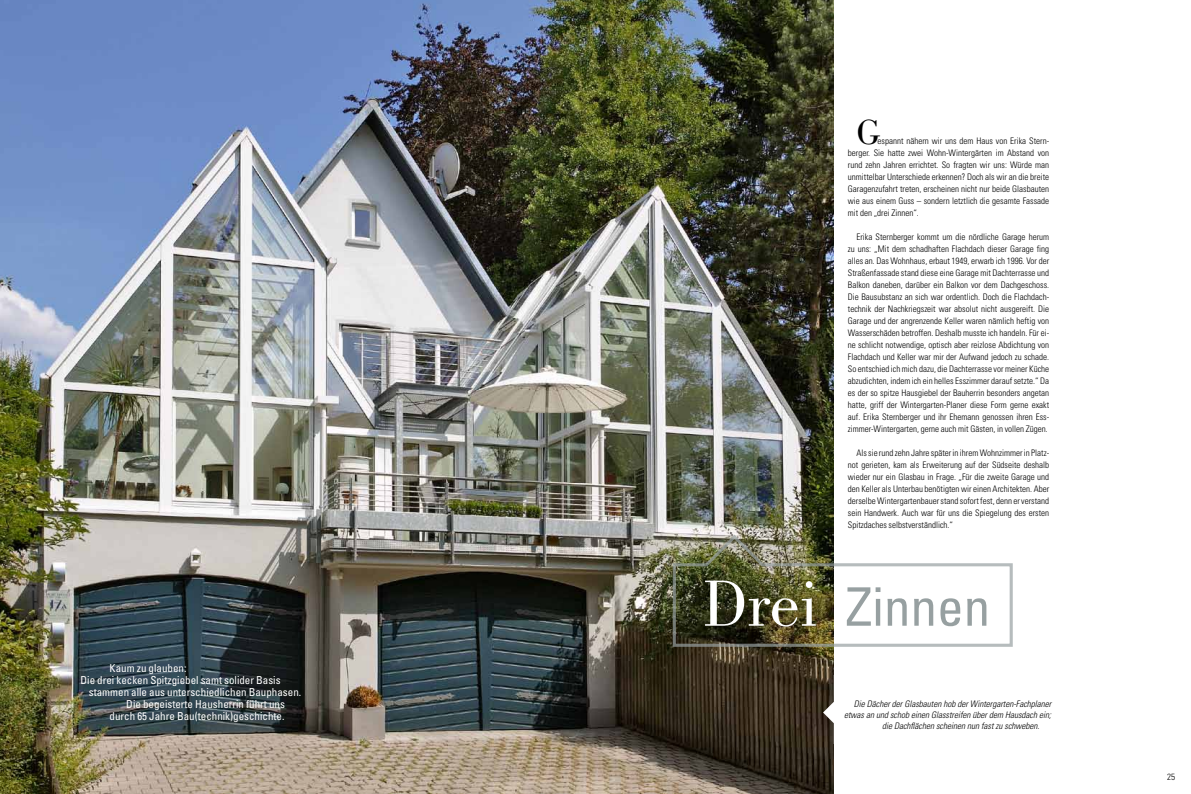
<style>
.page{position:relative;width:1191px;height:794px;background:#fff}
.page>*{position:absolute;margin:0;border:0;box-sizing:border-box;transform-origin:0 0}
.t1{font:condensed 53.1px "Univers";color:#97a0a1}
.t2{font:36px "Bodoni";color:#000}
.t3{font:condensed 11px "Univers";color:#fff}
.t4{font:300 condensed 9px/12px "Univers";color:#000;text-align:justify}
.t5{font:italic 300 condensed 9px "Univers";color:#000}
.s1{font-family:"Bodoni";font-stretch:normal;font-size:67.5px;color:#fff}
</style>
<div class="page">
<img style="left:0;top:0;width:833px;height:794px">
<img style="left:672px;top:533px;width:341px;height:115px">
<svg style="left:823px;top:675px;width:11px;height:69px"></svg>
<h2 class="t2" style="left:856px;top:112px;width:26px">G</h2>
<p class="t4" style="left:848px;top:135px;width:203px;text-indent:29px">espannt nähern wir uns dem Haus von Erika Stern&shy;berger. Sie hatte zwei Wohn-Wintergärten im Abstand von rund zehn Jahren errichtet. So fragten wir uns: Würde man unmittelbar Unterschiede erkennen? Doch als wir an die breite Garagenzufahrt treten, erscheinen nicht nur beide Glasbauten wie aus einem Guss – sondern letztlich die gesamte Fassade mit den „drei Zinnen“.</p>
<p class="t4" style="left:848px;top:231px;width:203px;text-indent:9px">Erika Sternberger kommt um die nördliche Garage herum zu uns: „Mit dem schadhaften Flachdach dieser Garage fing alles an. Das Wohnhaus, erbaut 1949, erwarb ich 1996. Vor der Straßenfassade stand diese eine Garage mit Dachterrasse und Balkon daneben, darüber ein Balkon vor dem Dachgeschoss.<br>Die Bausubstanz an sich war ordentlich. Doch die Flachdach&shy;technik der Nachkriegszeit war absolut nicht ausgereift. Die Garage und der angrenzende Keller waren nämlich heftig von Wasserschäden betroffen. Deshalb musste ich handeln. Für ei&shy;ne schlicht notwendige, optisch aber reizlose Abdichtung von Flachdach und Keller war mir der Aufwand jedoch zu schade.<br>So entschied ich mich dazu, die Dachterrasse vor meiner Küche abzudichten, indem ich ein helles Esszimmer darauf setzte.“ Da es der so spitze Hausgiebel der Bauherrin besonders angetan hatte, griff der Wintergarten-Planer diese Form gerne exakt auf. Erika Sternberger und ihr Ehemann genossen ihren Ess&shy;zimmer-Wintergarten, gerne auch mit Gästen, in vollen Zügen.</p>
<p class="t4" style="left:848px;top:447px;width:203px;text-indent:9px">Als sie rund zehn Jahre später in ihrem Wohnzimmer in Platz&shy;not gerieten, kam als Erweiterung auf der Südseite deshalb wieder nur ein Glasbau in Frage. „Für die zweite Garage und den Keller als Unterbau benötigten wir einen Architekten. Aber derselbe Wintergartenbauer stand sofort fest, denn er verstand sein Handwerk. Auch war für uns die Spiegelung des ersten Spitzdaches selbstverständlich.“</p>
<p class="t3" style="left:110px;top:661px;width:78px">Kaum zu glauben:</p>
<p class="t3" style="left:81px;top:673px;width:202px">Die drei kecken Spitzgiebel samt solider Basis</p>
<p class="t3" style="left:89px;top:685px;width:214px">stammen alle aus unterschiedlichen Bauphasen.</p>
<p class="t3" style="left:126px;top:697px;width:160px">Die begeisterte Hausherrin führt uns</p>
<p class="t3" style="left:110px;top:709px;width:176px">durch 65 Jahre Bau(technik)geschichte.</p>
<h1 class="t1" style="left:702px;top:573px;width:289px"><span class="s1">Drei</span> Zinnen</h1>
<p class="t5" style="left:854px;top:698px;width:199px">Die Dächer der Glasbauten hob der Wintergarten-Fachplaner</p>
<p class="t5" style="left:844px;top:709px;width:208px">etwas an und schob einen Glasstreifen über dem Hausdach ein;</p>
<p class="t5" style="left:882px;top:720px;width:159px">die Dachflächen scheinen nun fast zu schweben.</p>
<p class="t4" style="left:17px;top:771px;width:9px">24</p>
<p class="t4" style="left:1167px;top:771px;width:9px">25</p>
</div>
